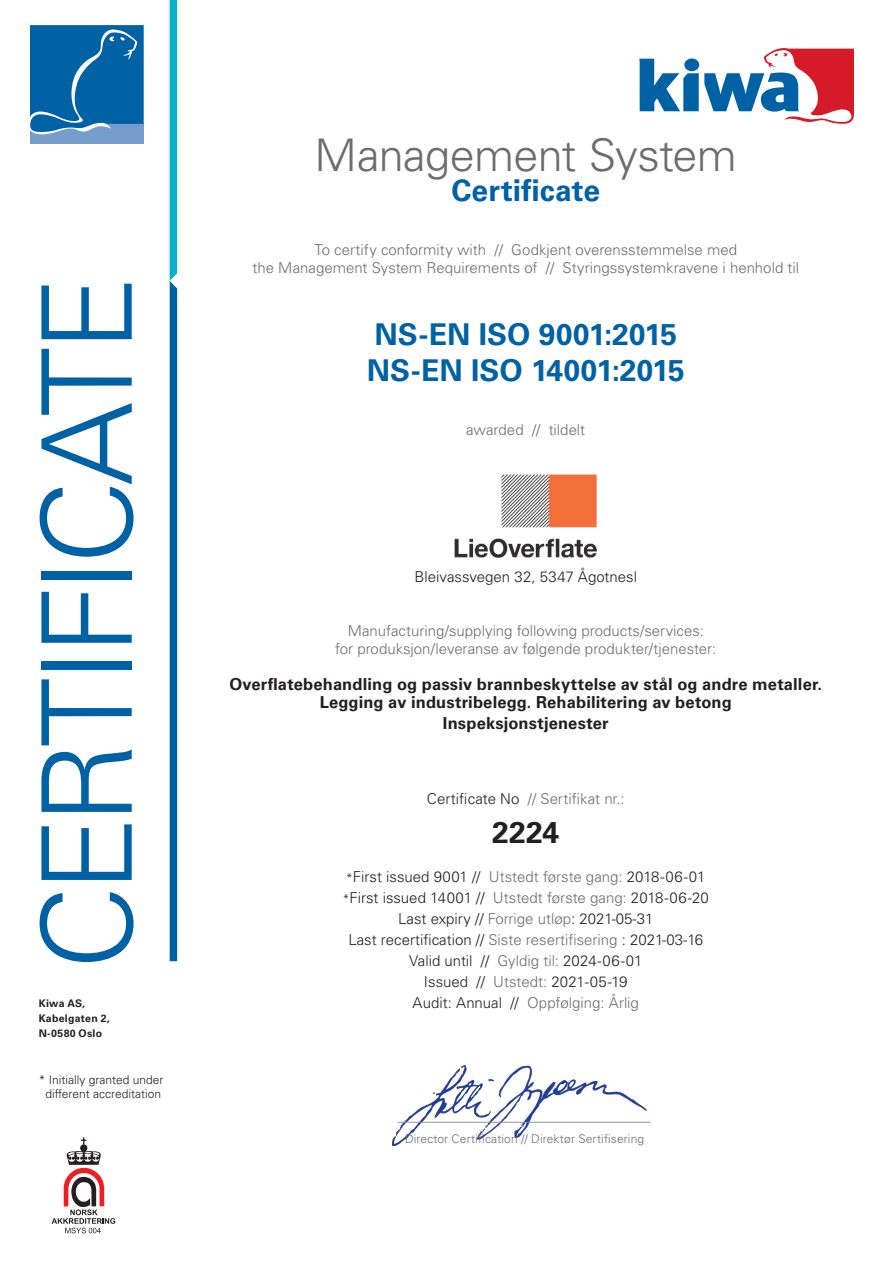
<style>
.page{position:relative;width:893px;height:1263px;background:#fff}
.page>*{position:absolute;margin:0;border:0;box-sizing:border-box;transform-origin:0 0}
.certificate_title{font:300 45px "Univers LT Std";letter-spacing:-.015em;color:#6c6d70}
.certificate{font:700 30px "Univers LT Std";color:#0062a5}
.product_service_name{font:700 30px "Univers LT Std";color:#231f20}
.category{font:700 16.5px "Univers LT Std";letter-spacing:.01em;color:#231f20}
.explanation_text{font:300 15px "Univers LT Std";color:#6c6d70}
.explanation_text-2{font:300 15px "Univers LT Std";color:#231f20}
.t1{font:300 12px "Univers LT Std";letter-spacing:.01em;color:#6c6d70}
.t2{font:300 12px "Univers LT Std";color:#231f20}
.t3{font:700 10.5px/15px "Univers LT Std";letter-spacing:.025em;color:#231f20}
.s1{color:#231f20}
.s2{font-size:12px}
.s3{color:#6c6d70}
</style>
<div class="page">
<svg style="left:639px;top:48px;width:215px;height:76px"></svg>
<div style="left:684px;top:58px;width:15px;height:13px;background:#0062a5;border-radius:50%"></div>
<div style="left:30px;top:124px;width:114px;height:20px;background:#759cca"></div>
<svg style="left:30px;top:25px;width:114px;height:110px;background:#176fad"></svg>
<svg style="left:170px;top:0;width:7px;height:961px;background:#047aaf"></svg>
<svg style="left:40px;top:892px;width:94px;height:70px"></svg>
<svg style="left:41px;top:824px;width:91px;height:56px"></svg>
<svg style="left:41px;top:679px;width:91px;height:133px"></svg>
<div style="left:41px;top:661px;width:91px;height:8px;background:#0062a5"></div>
<svg style="left:41px;top:592px;width:91px;height:51px"></svg>
<div style="left:41px;top:571px;width:91px;height:9px;background:#0062a5"></div>
<svg style="left:40px;top:349px;width:94px;height:208px"></svg>
<svg style="left:41px;top:284px;width:91px;height:55px"></svg>
<svg style="left:52px;top:1137px;width:63px;height:96px"></svg>
<img style="left:392px;top:1065px;width:254px;height:80px">
<hr style="left:397px;top:1122px;width:253px;height:1px;background:#939598">
<img style="left:454px;top:475px;width:143px;height:82px">
<p class="t3" style="left:39px;top:995px;width:73px">Kiwa AS,<br>Kabelgaten 2,<br>N-0580 Oslo</p>
<p class="t2" style="left:39px;top:1072px;width:126px">* Initially granted under</p>
<p class="t2" style="left:45px;top:1087px;width:117px">different accreditation</p>
<p class="certificate_title" style="left:315px;top:128px;width:424px">Management System</p>
<p class="certificate" style="left:451px;top:173px;width:150px">Certificate</p>
<p class="explanation_text" style="left:314px;top:240px;width:424px">To certify conformity with // Godkjent overensstemmelse med</p>
<p class="explanation_text" style="left:252px;top:258px;width:548px">the Management System Requirements of // Styringssystemkravene i henhold til</p>
<p class="certificate" style="left:374px;top:317px;width:304px">NS-EN ISO 9001:2015</p>
<p class="certificate" style="left:367px;top:353px;width:319px">NS-EN ISO 14001:2015</p>
<p class="explanation_text" style="left:466px;top:420px;width:120px">awarded // tildelt</p>
<p class="explanation_text-2" style="left:415px;top:567px;width:224px">Bleivassvegen 32, 5347 Ågotnesl</p>
<p class="explanation_text" style="left:348px;top:621px;width:358px">Manufacturing/supplying following products/services:</p>
<p class="explanation_text" style="left:335px;top:639px;width:383px">for produksjon/leveranse av følgende produkter/tjenester:</p>
<p class="category" style="left:229px;top:674px;width:594px">Overflatebehandling og passiv brannbeskyttelse av stål og andre metaller.</p>
<p class="category" style="left:320px;top:692px;width:414px">Legging av industribelegg. Rehabilitering av betong</p>
<p class="category" style="left:443px;top:713px;width:167px">Inspeksjonstjenester</p>
<p class="explanation_text" style="left:427px;top:789px;width:199px"><span class="s1">Certificate No</span> // Sertifikat nr.:</p>
<p class="product_service_name" style="left:492px;top:815px;width:68px">2224</p>
<p class="explanation_text-2" style="left:346px;top:867px;width:361px"><span class="s2">*</span>First issued 9001 // <span class="s3">Utstedt første gang:</span> 2018-06-01</p>
<p class="explanation_text-2" style="left:343px;top:888px;width:368px"><span class="s2">*</span>First issued 14001 // <span class="s3">Utstedt første gang:</span> 2018-06-20</p>
<p class="explanation_text-2" style="left:398px;top:909px;width:257px">Last expiry // <span class="s3">Forrige utløp</span>: 2021-05-31</p>
<p class="explanation_text-2" style="left:348px;top:930px;width:356px">Last recertification // <span class="s3">Siste resertifisering</span> : 2021-03-16</p>
<p class="explanation_text-2" style="left:409px;top:951px;width:235px">Valid until // <span class="s3">Gyldig til:</span> 2024-06-01</p>
<p class="explanation_text-2" style="left:424px;top:972px;width:205px">Issued // <span class="s3">Utstedt:</span> 2021-05-19</p>
<p class="explanation_text" style="left:413px;top:993px;width:228px"><span class="s1">Audit: Annual //</span> Oppfølging: Årlig</p>
<p class="t1" style="left:405px;top:1131px;width:241px">Director Certification // Direktør Sertifisering</p>
</div>
